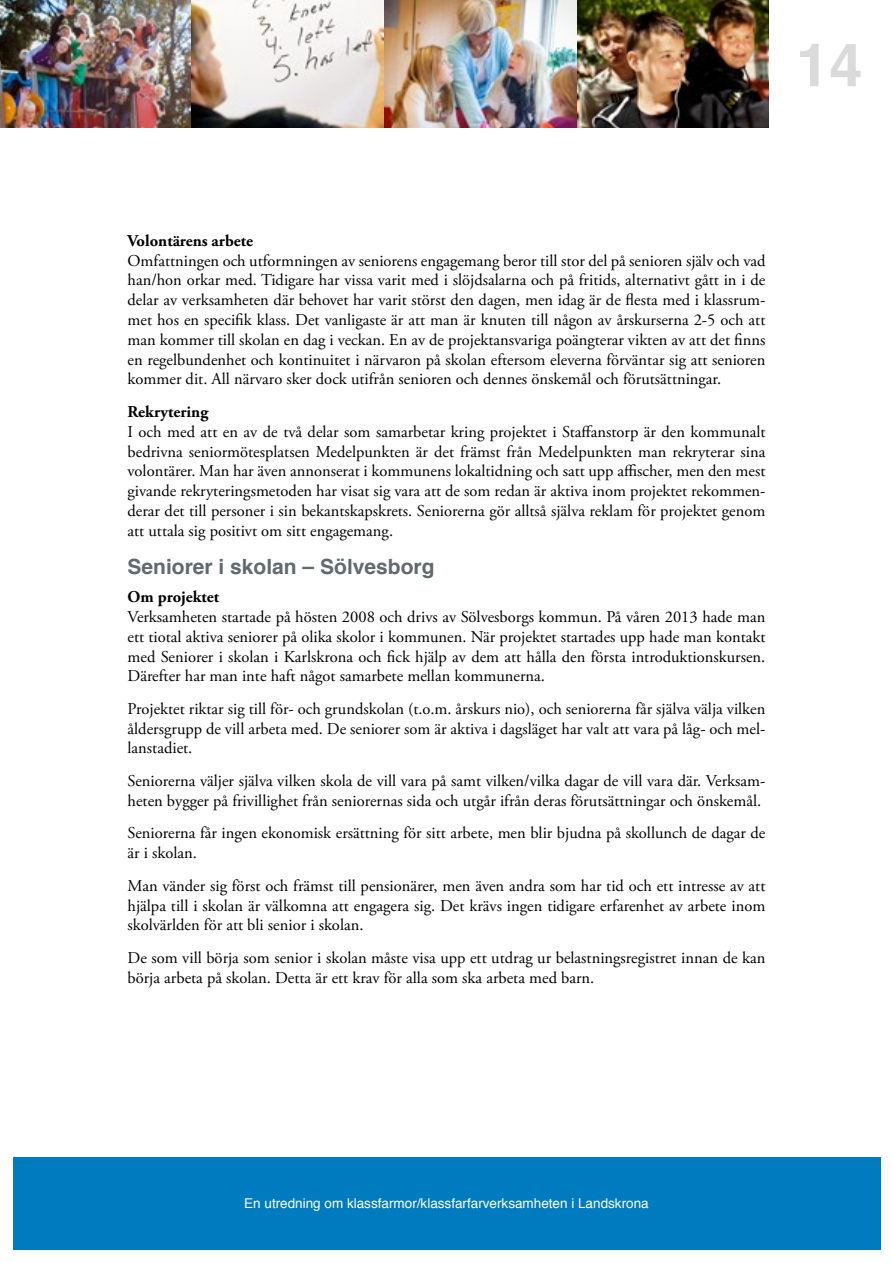
<style>
.page{position:relative;width:893px;height:1263px;background:#fff}
.page>*{position:absolute;margin:0;border:0;box-sizing:border-box;transform-origin:0 0}
.t1{font:700 60px "Helvetica";color:#dadada}
.t2{font:700 21px "Helvetica";color:#626a6e}
.t3{font:16.5px/19.8px "Adobe Garamond Pro";color:#000;text-align:justify}
.t4{font:700 16.5px "Adobe Garamond Pro";color:#000}
.t5{font:13.5px "Helvetica";color:#fff}
</style>
<div class="page">
<div style="left:13px;top:1157px;width:867px;height:93px;background:#007bc0"></div>
<img style="left:0;top:0;width:769px;height:128px">
<h1 class="t1" style="left:796px;top:17px;width:68px">14</h1>
<p class="t4" style="left:128px;top:231px;width:127px">Volontärens arbete</p>
<p class="t3" style="left:128px;top:251px;width:639px">Omfattningen och utformningen av seniorens engagemang beror till stor del på senioren själv och vad han/hon orkar med. Tidigare har vissa varit med i slöjdsalarna och på fritids, alternativt gått in i de delar av verksamheten där behovet har varit störst den dagen, men idag är de flesta med i klassrum&shy;met hos en specifik klass. Det vanligaste är att man är knuten till någon av årskurserna 2-5 och att man kommer till skolan en dag i veckan. En av de projektansvariga poängterar vikten av att det finns en regelbundenhet och kontinuitet i närvaron på skolan eftersom eleverna förväntar sig att senioren kommer dit. All närvaro sker dock utifrån senioren och dennes önskemål och förutsättningar.</p>
<p class="t4" style="left:128px;top:402px;width:82px">Rekrytering</p>
<p class="t3" style="left:128px;top:422px;width:639px">I och med att en av de två delar som samarbetar kring projektet i Staffanstorp är den kommunalt bedrivna seniormötesplatsen Medelpunkten är det främst från Medelpunkten man rekryterar sina volontärer. Man har även annonserat i kommunens lokaltidning och satt upp affischer, men den mest givande rekryteringsmetoden har visat sig vara att de som redan är aktiva inom projektet rekommen&shy;derar det till personer i sin bekantskapskrets. Seniorerna gör alltså själva reklam för projektet genom att uttala sig positivt om sitt engagemang.</p>
<p class="t2" style="left:128px;top:549px;width:308px">Seniorer i skolan – Sölvesborg</p>
<p class="t4" style="left:128px;top:587px;width:93px">Om projektet</p>
<p class="t3" style="left:128px;top:607px;width:639px">Verksamheten startade på hösten 2008 och drivs av Sölvesborgs kommun. På våren 2013 hade man ett tiotal aktiva seniorer på olika skolor i kommunen. När projektet startades upp hade man kontakt med Seniorer i skolan i Karlskrona och fick hjälp av dem att hålla den första introduktionskursen.<br>Därefter har man inte haft något samarbete mellan kommunerna.</p>
<p class="t3" style="left:128px;top:699px;width:639px">Projektet riktar sig till för- och grundskolan (t.o.m. årskurs nio), och seniorerna får själva välja vilken åldersgrupp de vill arbeta med. De seniorer som är aktiva i dagsläget har valt att vara på låg- och mel&shy;lanstadiet.</p>
<p class="t3" style="left:128px;top:771px;width:639px">Seniorerna väljer själva vilken skola de vill vara på samt vilken/vilka dagar de vill vara där. Verksam&shy;heten bygger på frivillighet från seniorernas sida och utgår ifrån deras förutsättningar och önskemål.</p>
<p class="t3" style="left:128px;top:824px;width:639px">Seniorerna får ingen ekonomisk ersättning för sitt arbete, men blir bjudna på skollunch de dagar de är i skolan.</p>
<p class="t3" style="left:128px;top:876px;width:639px">Man vänder sig först och främst till pensionärer, men även andra som har tid och ett intresse av att hjälpa till i skolan är välkomna att engagera sig. Det krävs ingen tidigare erfarenhet av arbete inom skolvärlden för att bli senior i skolan.</p>
<p class="t3" style="left:128px;top:948px;width:639px">De som vill börja som senior i skolan måste visa upp ett utdrag ur belastningsregistret innan de kan börja arbeta på skolan. Detta är ett krav för alla som ska arbeta med barn.</p>
<p class="t5" style="left:244px;top:1193px;width:406px">En utredning om klassfarmor/klassfarfarverksamheten i Landskrona</p>
</div>
